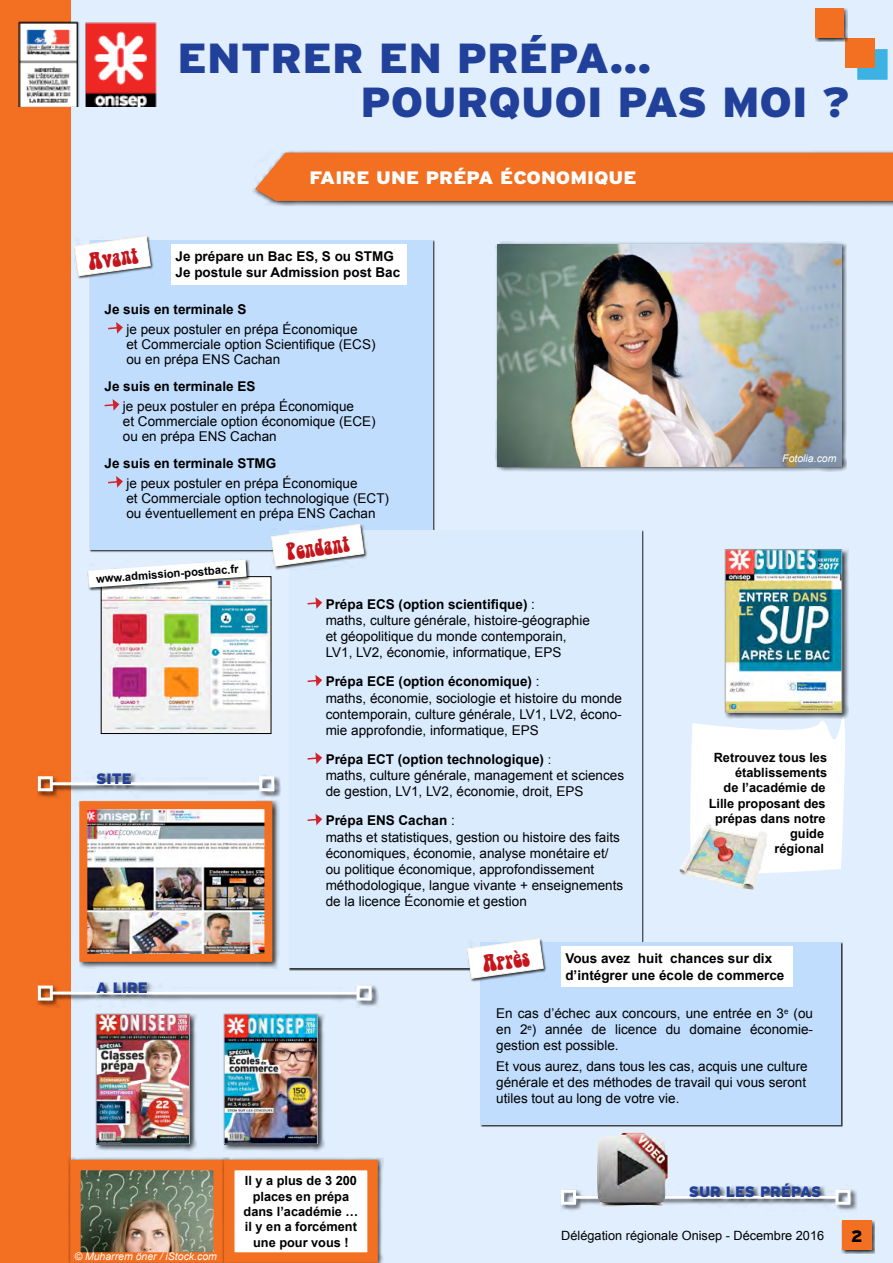
<style>
.page{position:relative;width:893px;height:1263px;background:#fff}
.page>*{position:absolute;margin:0;border:0;box-sizing:border-box;transform-origin:0 0}
.t1{font:900 42px/44.1px "Interstate";color:#21409a;scale:1.06 1}
.t2{font:22.5px "Balloon";color:#c4161c}
.t3{font:22.35px "Balloon";color:#c4161c}
.t4{font:900 18px "Interstate";color:#fff;scale:1.1 1}
.t5{font:900 16.5px "Interstate";color:#000}
.t6{font:900 15px "Interstate";color:#21409a}
.t7{font:13.5px/16.2px "Arial";color:#000}
.t8{font:700 13.5px/16.2px "Arial";color:#000}
.t9{font:700 12.75px/15.3px "Arial";color:#000;text-align:center}
.t10{font:12.75px "Arial";color:#000}
.t11{font:700 11.25px "Arial";color:#000}
.t12{font:italic 10.5px "Arial";color:#fff}
.s1{font-weight:700}
.s2{font-size:12.6px}
</style>
<div class="page">
<div style="left:70px;top:0;width:823px;height:1263px;background:#e0eefe"></div>
<div style="left:0;top:0;width:70px;height:1263px;background:#f36f21"></div>
<div style="left:841px;top:1220px;width:34px;height:34px;background:#000;opacity:.75"></div>
<div style="left:842px;top:1220px;width:30px;height:30px;background:#f36f21"></div>
<div style="left:857px;top:49px;width:31px;height:31px;background:#3bb2e3"></div>
<div style="left:845px;top:38px;width:30px;height:30px;background:#f36f21"></div>
<div style="left:815px;top:8px;width:32px;height:34px;background:#000;opacity:.75"></div>
<div style="left:815px;top:9px;width:29px;height:29px;background:#f36f21"></div>
<div style="left:68px;top:1157px;width:162px;height:106px;background:#000;opacity:.75"></div>
<img style="left:81px;top:1171px;width:132px;height:81px">
<div style="left:70px;top:1160px;width:154px;height:103px;border:10px solid #f36f21"></div>
<div style="left:222px;top:1157px;width:162px;height:106px;background:#000;opacity:.75"></div>
<div style="left:229px;top:1165px;width:144px;height:92px;background:#fff"></div>
<div style="left:224px;top:1160px;width:154px;height:103px;border:10px solid #f36f21"></div>
<div style="left:90px;top:240px;width:343px;height:310px;background:#c0ddfd"></div>
<svg style="left:108px;top:322px;width:15px;height:12px"></svg>
<svg style="left:104px;top:399px;width:15px;height:12px"></svg>
<svg style="left:108px;top:476px;width:15px;height:12px"></svg>
<div style="left:74px;top:236px;width:79px;height:43px;background:#000;opacity:.75"></div>
<svg style="left:74px;top:236px;width:77px;height:40px"></svg>
<div style="left:171px;top:244px;width:236px;height:41px;background:#fff"></div>
<div style="left:289px;top:531px;width:352px;height:437px;background:#daebfe"></div>
<svg style="left:307px;top:597px;width:15px;height:12px"></svg>
<svg style="left:307px;top:675px;width:15px;height:11px"></svg>
<svg style="left:307px;top:752px;width:15px;height:12px"></svg>
<svg style="left:307px;top:814px;width:15px;height:11px"></svg>
<div style="left:271px;top:524px;width:97px;height:45px;background:#000;opacity:.75"></div>
<svg style="left:271px;top:524px;width:93px;height:42px"></svg>
<div style="left:253px;top:150px;width:640px;height:57px;background:#000;opacity:.75"></div>
<div style="left:255px;top:153px;width:638px;height:48px;background:#f36f21"></div>
<div style="left:481px;top:942px;width:362px;height:185px;background:#42464b"></div>
<div style="left:481px;top:943px;width:360px;height:182px;background:#c0ddfd"></div>
<div style="left:561px;top:946px;width:232px;height:41px;background:#fff"></div>
<div style="left:467px;top:938px;width:79px;height:43px;background:#000;opacity:.75"></div>
<svg style="left:467px;top:938px;width:77px;height:41px"></svg>
<img style="left:103px;top:578px;width:166px;height:154px">
<div style="left:101px;top:576px;width:170px;height:158px;border:1px solid #000"></div>
<div style="left:88px;top:559px;width:162px;height:32px;background:#000;opacity:.75"></div>
<svg style="left:88px;top:560px;width:159px;height:28px"></svg>
<div style="left:37px;top:772px;width:244px;height:27px;background:#000;opacity:.75"></div>
<hr style="left:51px;top:782px;width:210px;height:3px;background:#fff">
<div style="left:38px;top:776px;width:15px;height:15px;border:3px solid #fff"></div>
<div style="left:259px;top:776px;width:15px;height:15px;border:3px solid #fff"></div>
<div style="left:79px;top:800px;width:201px;height:169px;background:#000;opacity:.75"></div>
<img style="left:88px;top:810px;width:175px;height:143px">
<div style="left:79px;top:801px;width:193px;height:161px;border:8px solid #f36f21"></div>
<div style="left:560px;top:1182px;width:297px;height:30px;background:#000;opacity:.75"></div>
<hr style="left:574px;top:1196px;width:263px;height:3px;background:#fff">
<div style="left:561px;top:1190px;width:15px;height:15px;border:3px solid #fff"></div>
<div style="left:835px;top:1190px;width:15px;height:15px;border:3px solid #fff"></div>
<img style="left:596px;top:1133px;width:71px;height:74px">
<div style="left:37px;top:981px;width:342px;height:27px;background:#000;opacity:.75"></div>
<hr style="left:51px;top:991px;width:307px;height:3px;background:#fff">
<div style="left:38px;top:985px;width:15px;height:15px;border:3px solid #fff"></div>
<div style="left:357px;top:985px;width:15px;height:15px;border:3px solid #fff"></div>
<div style="left:496px;top:242px;width:351px;height:230px;background:#000;opacity:.75"></div>
<img style="left:498px;top:244px;width:344px;height:222px">
<svg style="left:690px;top:719px;width:155px;height:161px;background:#f9fbfd"></svg>
<div style="left:724px;top:549px;width:125px;height:170px;background:#000;opacity:.75"></div>
<img style="left:727px;top:552px;width:113px;height:158px">
<div style="left:725px;top:550px;width:117px;height:162px;border:1px solid #a7a9ac"></div>
<img style="left:679px;top:823px;width:62px;height:65px">
<div style="left:95px;top:1013px;width:101px;height:138px;background:#000;opacity:.75"></div>
<img style="left:98px;top:1016px;width:90px;height:126px">
<div style="left:96px;top:1014px;width:94px;height:130px;border:1px solid #a7a9ac"></div>
<div style="left:223px;top:1013px;width:101px;height:138px;background:#000;opacity:.75"></div>
<img style="left:226px;top:1016px;width:90px;height:126px">
<div style="left:224px;top:1014px;width:94px;height:130px;border:1px solid #a7a9ac"></div>
<img style="left:19px;top:21px;width:138px;height:85px">
<h1 class="t1" style="left:361px;top:36px;width:462px;text-indent:-183px">ENTRER EN PRÉPA...<br>POURQUOI PAS MOI ?</h1>
<h3 class="t4" style="left:309px;top:167px;width:12px">FAIRE</h3>
<h3 class="t4" style="left:376px;top:167px;width:14px">UNE</h3>
<h3 class="t4" style="left:426px;top:167px;width:93px">PRÉPA ÉCONOMIQUE</h3>
<h2 class="t2" style="left:86px;top:249px;width:52px;rotate:-8deg">Avant</h2>
<p class="t8" style="left:176px;top:249px;width:226px">Je prépare un Bac ES, S ou STMG<br>Je postule sur Admission post Bac</p>
<p class="t8" style="left:105px;top:302px;width:143px">Je suis en terminale S</p>
<p class="t7" style="left:126px;top:322px;width:251px;line-height:15px">je peux postuler en prépa Économique<br>et Commerciale option Scientifique (ECS) ou en prépa ENS Cachan</p>
<p class="t8" style="left:105px;top:379px;width:152px">Je suis en terminale ES</p>
<p class="t7" style="left:123px;top:399px;width:254px;line-height:15px">je peux postuler en prépa Économique<br>et Commerciale option économique (ECE) ou en prépa ENS Cachan</p>
<p class="t8" style="left:105px;top:456px;width:173px">Je suis en terminale STMG</p>
<p class="t7" style="left:126px;top:476px;width:264px;line-height:15px">je peux postuler en prépa Économique<br>et Commerciale option technologique (ECT) ou éventuellement en prépa ENS Cachan</p>
<p class="t11" style="left:96px;top:571px;width:144px;rotate:-4deg">www.admission-postbac.fr</p>
<p class="t6" style="left:96px;top:769px;width:37px">SITE</p>
<h3 class="t3" style="left:285px;top:539px;width:64px;rotate:-8deg">Pendant</h3>
<p class="t7" style="left:326px;top:596px;width:266px"><span class="s1">Prépa ECS (option scientifique)</span> :<br>maths, culture générale, histoire-géographie et géopolitique du monde contemporain, LV1, LV2, économie, informatique, EPS</p>
<p class="t7" style="left:326px;top:674px;width:298px"><span class="s1">Prépa ECE (option économique)</span> :<br>maths, économie, sociologie et histoire du monde contemporain, culture générale, LV1, LV2, écono&shy;mie approfondie, informatique, EPS</p>
<p class="t7" style="left:326px;top:751px;width:300px"><span class="s1">Prépa ECT (option technologique)</span> <span class="s2">:<br></span>maths, culture générale, management et sciences de gestion, LV1, LV2, économie, droit, EPS</p>
<p class="t7" style="left:326px;top:813px;width:299px"><span class="s1">Prépa ENS Cachan</span> :<br>maths et statistiques, gestion ou histoire des faits économiques, économie, analyse monétaire et/ ou politique économique, approfondissement méthodologique, langue vivante + enseignements de la licence Économie et gestion</p>
<p class="t12" style="left:782px;top:451px;width:56px">Fotolia.com</p>
<p class="t9" style="left:709px;top:750px;width:120px;text-align:right">Retrouvez tous les établissements<br>de l’académie de<br>Lille proposant des prépas dans notre guide<br>régional</p>
<p class="t6" style="left:96px;top:979px;width:53px">A LIRE</p>
<p class="t12" style="left:74px;top:1249px;width:144px">© Muharrem öner / iStock.com</p>
<p class="t9" style="left:244px;top:1174px;width:116px">Il y a plus de 3 200 places en prépa dans l’académie … il y en a forcément une pour vous !</p>
<h2 class="t2" style="left:480px;top:951px;width:49px;rotate:-8deg">Après</h2>
<p class="t7" style="left:496px;top:1005px;width:318px;text-align:justify">En cas d’échec aux concours, une entrée en 3<sup>e</sup> (ou en 2<sup>e</sup>) année de licence du domaine économie&shy;gestion est possible.</p>
<p class="t7" style="left:496px;top:1058px;width:313px;text-align:justify">Et vous aurez, dans tous les cas, acquis une culture générale et des méthodes de travail qui vous seront utiles tout au long de votre vie.</p>
<p class="t8" style="left:565px;top:951px;width:221px">Vous avez huit chances sur dix d’intégrer une école de commerce</p>
<p class="t6" style="left:689px;top:1183px;width:134px">SUR LES PRÉPAS</p>
<p class="t10" style="left:561px;top:1227px;width:264px">Délégation régionale Onisep - Décembre 2016</p>
<p class="t5" style="left:851px;top:1226px;width:13px">2</p>
</div>
